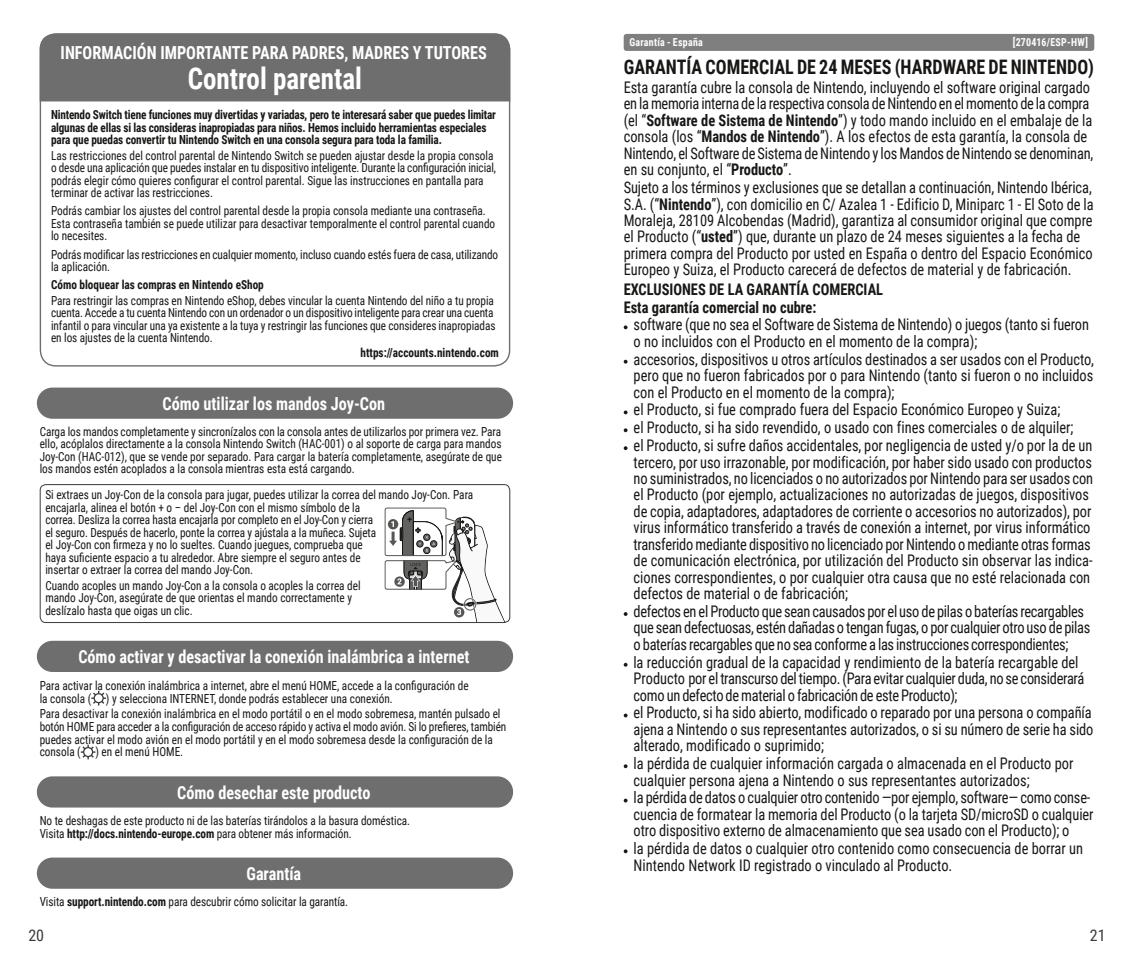
<style>
.page{position:relative;width:1134px;height:964px;background:#fff}
.page>*{position:absolute;margin:0;border:0;box-sizing:border-box;transform-origin:0 0}
.t1{font:700 30px "Roboto Condensed";color:#fff;scale:.9 1}
.t2{font:700 20px "Roboto Condensed";color:#181716;scale:.9 1}
.t3{font:700 18px "Roboto Condensed";color:#fff;scale:.9 1}
.t4{font:16px/16.8px "Roboto Condensed";letter-spacing:-.005em;color:#181716;scale:.9 1}
.t5{font:700 16px/17.8px "Roboto Condensed";color:#181716;scale:.9 1}
.t6{font:16px "Roboto Condensed";color:#3a3a39}
.t7{font:12.4px/12.4px "Roboto Condensed";color:#181716;scale:.9 1}
.t8{font:700 12.4px/12.4px "Roboto Condensed";letter-spacing:-.01em;color:#181716;scale:.9 1}
.t9{font:700 11px "Roboto Condensed";letter-spacing:.03em;color:#fff;scale:.9 1}
.s1{font-weight:700}
</style>
<div class="page">
<div style="left:40px;top:33px;width:470px;height:68px;background:#6e6e6e"></div>
<div style="left:37px;top:387px;width:476px;height:32px;background:#6e6e6e;border-radius:16px"></div>
<svg style="left:384px;top:507px;width:126px;height:115px"></svg>
<div style="left:40px;top:484px;width:470px;height:139px;border:1px solid #3a3a39;border-radius:6px"></div>
<div style="left:37px;top:641px;width:476px;height:31px;background:#6e6e6e;border-radius:16px"></div>
<svg style="left:91px;top:691px;width:15px;height:14px"></svg>
<svg style="left:81px;top:745px;width:14px;height:14px"></svg>
<div style="left:37px;top:776px;width:476px;height:31px;background:#6e6e6e;border-radius:16px"></div>
<div style="left:37px;top:857px;width:476px;height:32px;background:#6e6e6e;border-radius:16px"></div>
<div style="left:624px;top:34px;width:470px;height:17px;background:#7f7f7f;border-radius:3px"></div>
<svg style="left:624px;top:325px;width:3px;height:4px"></svg>
<svg style="left:624px;top:360px;width:3px;height:4px"></svg>
<svg style="left:624px;top:410px;width:3px;height:4px"></svg>
<svg style="left:624px;top:428px;width:3px;height:4px"></svg>
<svg style="left:624px;top:446px;width:3px;height:4px"></svg>
<svg style="left:624px;top:612px;width:3px;height:4px"></svg>
<svg style="left:624px;top:663px;width:3px;height:4px"></svg>
<svg style="left:624px;top:713px;width:3px;height:4px"></svg>
<svg style="left:624px;top:764px;width:3px;height:4px"></svg>
<svg style="left:624px;top:798px;width:3px;height:4px"></svg>
<svg style="left:624px;top:849px;width:3px;height:4px"></svg>
<p class="t3" style="left:61px;top:40px;width:475px">INFORMACIÓN IMPORTANTE PARA PADRES, MADRES Y TUTORES</p>
<h1 class="t1" style="left:188px;top:58px;width:195px">Control parental</h1>
<p class="t8" style="left:51px;top:108px;width:496px">Nintendo Switch tiene funciones muy divertidas y variadas, pero te interesará saber que puedes limitar algunas de ellas si las consideras inapropiadas para niños. Hemos incluido herramientas especiales para que puedas convertir tu Nintendo Switch en una consola segura para toda la familia.</p>
<p class="t7" style="left:51px;top:149px;width:496px">Las restricciones del control parental de Nintendo Switch se pueden ajustar desde la propia consola o desde una aplicación que puedes instalar en tu dispositivo inteligente. Durante la configuración inicial, podrás elegir cómo quieres configurar el control parental. Sigue las instrucciones en pantalla para terminar de activar las restricciones.</p>
<p class="t7" style="left:51px;top:204px;width:495px">Podrás cambiar los ajustes del control parental desde la propia consola mediante una contraseña.<br>Esta contraseña también se puede utilizar para desactivar temporalmente el control parental cuando lo necesites.</p>
<p class="t7" style="left:51px;top:247px;width:498px">Podrás modificar las restricciones en cualquier momento, incluso cuando estés fuera de casa, utilizando la aplicación.</p>
<p class="t8" style="left:51px;top:278px;width:238px">Cómo bloquear las compras en Nintendo eShop</p>
<p class="t7" style="left:51px;top:293px;width:495px">Para restringir las compras en Nintendo eShop, debes vincular la cuenta Nintendo del niño a tu propia cuenta. Accede a tu cuenta Nintendo con un ordenador o un dispositivo inteligente para crear una cuenta infantil o para vincular una ya existente a la tuya y restringir las funciones que consideres inapropiadas en los ajustes de la cuenta Nintendo.</p>
<p class="t8" style="left:361px;top:346px;width:155px">https://accounts.nintendo.com</p>
<p class="t3" style="left:163px;top:391px;width:249px">Cómo utilizar los mandos Joy-Con</p>
<p class="t7" style="left:40px;top:425px;width:515px;text-align:justify">Carga los mandos completamente y sincronízalos con la consola antes de utilizarlos por primera vez. Para ello, acóplalos directamente a la consola Nintendo Switch (HAC-001) o al soporte de carga para mandos Joy-Con (HAC-012), que se vende por separado. Para cargar la batería completamente, asegúrate de que los mandos estén acoplados a la consola mientras esta está cargando.</p>
<p class="t7" style="left:45px;top:488px;width:477px">Si extraes un Joy-Con de la consola para jugar, puedes utilizar la correa del mando Joy-Con. Para encajarla, alinea el botón + o – del Joy-Con con el mismo símbolo de la<br>correa. Desliza la correa hasta encajarla por completo en el Joy-Con y cierra<br>el seguro. Después de hacerlo, ponte la correa y ajústala a la muñeca. Sujeta<br>el Joy-Con con firmeza y no lo sueltes. Cuando juegues, comprueba que<br>haya suficiente espacio a tu alrededor. Abre siempre el seguro antes de<br>insertar o extraer la correa del mando Joy-Con.</p>
<p class="t7" style="left:45px;top:578px;width:352px">Cuando acoples un mando Joy-Con a la consola o acoples la correa del mando Joy-Con, asegúrate de que orientas el mando correctamente y deslízalo hasta que oigas un clic.</p>
<p class="t3" style="left:78px;top:644px;width:436px">Cómo activar y desactivar la conexión inalámbrica a internet</p>
<p class="t7" style="left:40px;top:678px;width:478px">Para activar la conexión inalámbrica a internet, abre el menú HOME, accede a la configuración de la consola ( ) y selecciona INTERNET, donde podrás establecer una conexión.</p>
<p class="t7" style="left:40px;top:707px;width:520px">Para desactivar la conexión inalámbrica en el modo portátil o en el modo sobremesa, mantén pulsado el botón HOME para acceder a la configuración de acceso rápido y activa el modo avión. Si lo prefieres, también puedes activar el modo avión en el modo portátil y en el modo sobremesa desde la configuración de la consola ( ) en el menú HOME.</p>
<p class="t3" style="left:177px;top:780px;width:216px">Cómo desechar este producto</p>
<p class="t7" style="left:40px;top:814px;width:413px">No te deshagas de este producto ni de las baterías tirándolos a la basura doméstica.<br>Visita <span class="s1">http://docs.nintendo-europe.com</span> para obtener más información.</p>
<p class="t3" style="left:247px;top:861px;width:62px">Garantía</p>
<p class="t7" style="left:40px;top:895px;width:344px">Visita <span class="s1">support.nintendo.com</span> para descubrir cómo solicitar la garantía.</p>
<p class="t9" style="left:629px;top:34px;width:83px">Garantía - España</p>
<p class="t9" style="left:1013px;top:34px;width:85px">[270416/ESP-HW]</p>
<p class="t4" style="left:624px;top:78px;width:524px">Esta garantía cubre la consola de Nintendo, incluyendo el software original cargado en la memoria interna de la respectiva consola de Nintendo en el momento de la compra (el “<span class="s1">Software de Sistema de Nintendo</span>”) y todo mando incluido en el embalaje de la consola (los “<span class="s1">Mandos de Nintendo</span>”). A los efectos de esta garantía, la consola de Nintendo, el Software de Sistema de Nintendo y los Mandos de Nintendo se denominan, en su conjunto, el “<span class="s1">Producto</span>”.<br>Sujeto a los términos y exclusiones que se detallan a continuación, Nintendo Ibérica, S.A. (“<span class="s1">Nintendo</span>”), con domicilio en C/ Azalea 1 - Edificio D, Miniparc 1 - El Soto de la Moraleja, 28109 Alcobendas (Madrid), garantiza al consumidor original que compre el Producto (“<span class="s1">usted</span>”) que, durante un plazo de 24 meses siguientes a la fecha de primera compra del Producto por usted en España o dentro del Espacio Económico Europeo y Suiza, el Producto carecerá de defectos de material y de fabricación.</p>
<p class="t5" style="left:624px;top:279px;width:290px">EXCLUSIONES DE LA GARANTÍA COMERCIAL<br>Esta garantía comercial no cubre:</p>
<p class="t4" style="left:634px;top:316px;width:513px">software (que no sea el Software de Sistema de Nintendo) o juegos (tanto si fueron o no incluidos con el Producto en el momento de la compra);<br>accesorios, dispositivos u otros artículos destinados a ser usados con el Producto, pero que no fueron fabricados por o para Nintendo (tanto si fueron o no incluidos con el Producto en el momento de la compra);<br>el Producto, si fue comprado fuera del Espacio Económico Europeo y Suiza;<br>el Producto, si ha sido revendido, o usado con fines comerciales o de alquiler;<br>el Producto, si sufre daños accidentales, por negligencia de usted y/o por la de un tercero, por uso irrazonable, por modificación, por haber sido usado con productos no suministrados, no licenciados o no autorizados por Nintendo para ser usados con el Producto (por ejemplo, actualizaciones no autorizadas de juegos, dispositivos de copia, adaptadores, adaptadores de corriente o accesorios no autorizados), por virus informático transferido a través de conexión a internet, por virus informático transferido mediante dispositivo no licenciado por Nintendo o mediante otras formas de comunicación electrónica, por utilización del Producto sin observar las indica&shy;ciones correspondientes, o por cualquier otra causa que no esté relacionada con defectos de material o de fabricación;<br>defectos en el Producto que sean causados por el uso de pilas o baterías recargables que sean defectuosas, estén dañadas o tengan fugas, o por cualquier otro uso de pilas o baterías recargables que no sea conforme a las instrucciones correspondientes;<br>la reducción gradual de la capacidad y rendimiento de la batería recargable del Producto por el transcurso del tiempo. (Para evitar cualquier duda, no se considerará como un defecto de material o fabricación de este Producto);<br>el Producto, si ha sido abierto, modificado o reparado por una persona o compañía ajena a Nintendo o sus representantes autorizados, o si su número de serie ha sido alterado, modificado o suprimido;<br>la pérdida de cualquier información cargada o almacenada en el Producto por cualquier persona ajena a Nintendo o sus representantes autorizados;<br>la pérdida de datos o cualquier otro contenido —por ejemplo, software— como conse&shy;cuencia de formatear la memoria del Producto (o la tarjeta SD/microSD o cualquier otro dispositivo externo de almacenamiento que sea usado con el Producto); o<br>la pérdida de datos o cualquier otro contenido como consecuencia de borrar un Nintendo Network ID registrado o vinculado al Producto.</p>
<p class="t2" style="left:624px;top:53px;width:524px">GARANTÍA COMERCIAL DE 24 MESES (HARDWARE DE NINTENDO)</p>
<p class="t6" style="left:28px;top:924px;width:17px">20</p>
<p class="t6" style="left:1090px;top:924px;width:17px">21</p>
</div>
